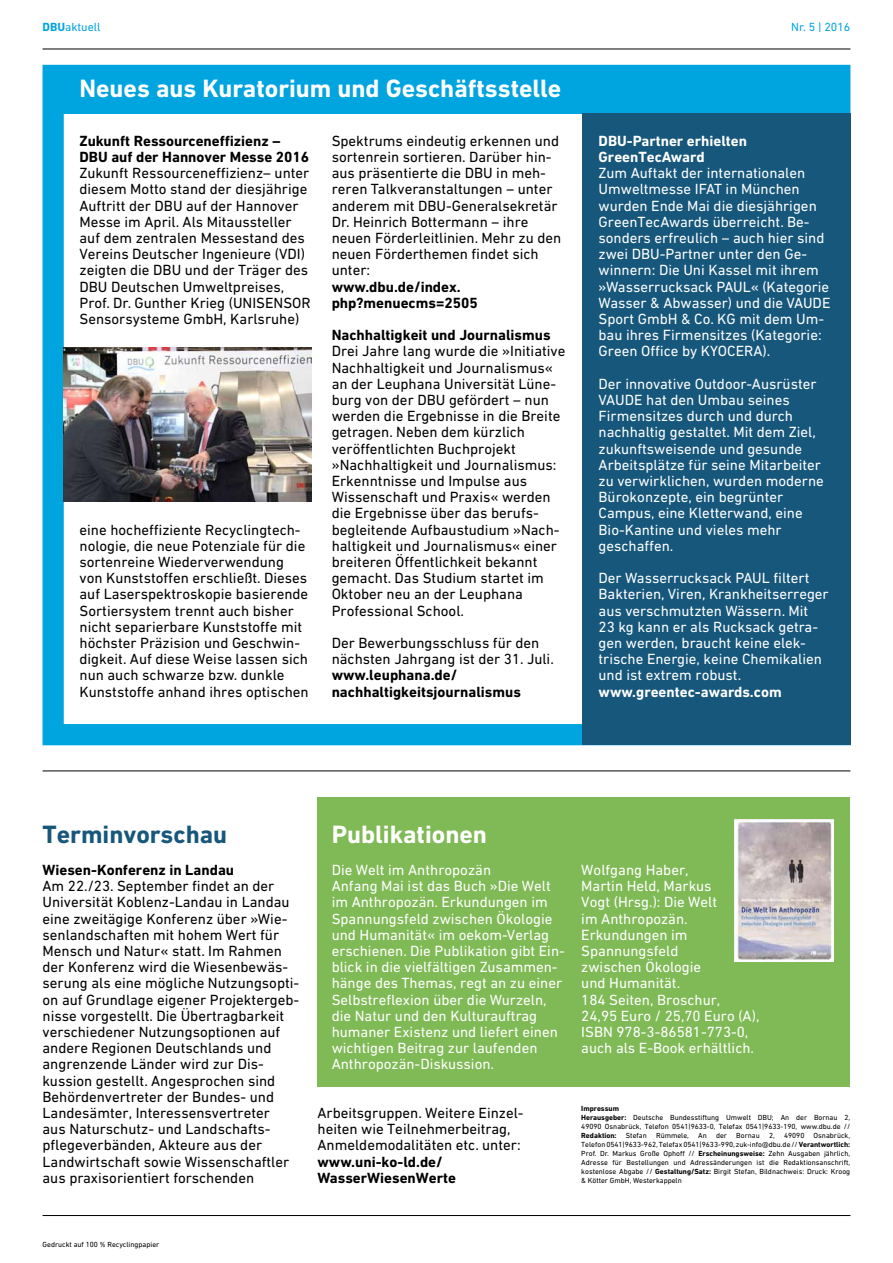
<style>
.page{position:relative;width:893px;height:1263px;background:#fff}
.page>*{position:absolute;margin:0;border:0;box-sizing:border-box;transform-origin:0 0}
.Überschrift_17pt_wei{font:700 25.5px "DIN Next W1 G";color:#fff}
.Überschrift_17pt_bla{font:700 25.5px "DIN Next W1 G";color:#16577b}
.Text_10pt_schwarz{font:15px/16.2px "DIN Next W1 G";color:#000}
.Text_10pt_weiss{font:15px/16.2px "DIN Next W1 G";color:#fff}
.Überschrift_10pt_sch{font:700 15px/16.2px "DIN Next W1 G";color:#000}
.t1{font:700 15px/16.2px "DIN Next W1 G";color:#fff}
.t2{font:12px "DIN Next W1 G";color:#00a4df}
.Impressum{font:7.5px/9px "DIN Next W1 G";color:#000;text-align:justify}
.Impressum-2{font:700 7.5px "DIN Next W1 G";color:#000}
.s1{font-weight:700}
</style>
<div class="page">
<hr style="left:43px;top:770px;width:807px;height:1px;background:#000">
<div style="left:51px;top:81px;width:786px;height:32px;background:#00a4df"></div>
<div style="left:317px;top:797px;width:533px;height:289px;background:#80ba56"></div>
<div style="left:43px;top:65px;width:807px;height:680px;border:21px solid #00a4df"></div>
<div style="left:582px;top:113px;width:268px;height:632px;background:#16577b"></div>
<img style="left:63px;top:348px;width:248px;height:154px">
<img style="left:734px;top:820px;width:99px;height:141px">
<hr style="left:43px;top:49px;width:807px;height:1px;background:#000">
<hr style="left:43px;top:1215px;width:807px;height:1px;background:#000">
<p class="t2" style="left:43px;top:20px;width:60px"><span class="s1">DBU</span>aktuell</p>
<p class="Überschrift_17pt_wei" style="left:80px;top:74px;width:483px">Neues aus Kuratorium und Geschäftsstelle</p>
<h1 class="Überschrift_10pt_sch" style="left:80px;top:133px;width:231px">Zukunft Ressourceneffizienz –<br>DBU auf der Hannover Messe 2016</h1>
<p class="Text_10pt_schwarz" style="left:80px;top:165px;width:233px">Zukunft Ressourceneffizienz– unter diesem Motto stand der diesjährige Auftritt der DBU auf der Hannover Messe im April. Als Mitaussteller auf dem zentralen Messestand des Vereins Deutscher Ingenieure (VDI) zeigten die DBU und der Träger des DBU Deutschen Umweltpreises, Prof. Dr. Gunther Krieg (UNISENSOR Sensorsysteme GmbH, Karlsruhe)</p>
<p class="Text_10pt_schwarz" style="left:80px;top:521px;width:231px">eine hocheffiziente Recyclingtech&shy;nologie, die neue Potenziale für die sortenreine Wiederverwendung von Kunststoffen erschließt. Dieses auf Laserspektroskopie basierende Sortiersystem trennt auch bisher nicht separierbare Kunststoffe mit höchster Präzision und Geschwin&shy;digkeit. Auf diese Weise lassen sich nun auch schwarze bzw. dunkle Kunststoffe anhand ihres optischen</p>
<p class="Text_10pt_schwarz" style="left:332px;top:132px;width:231px">Spektrums eindeutig erkennen und sortenrein sortieren. Darüber hin&shy;aus präsentierte die DBU in meh&shy;reren Talkveranstaltungen – unter anderem mit DBU-Generalsekretär<br>Dr. Heinrich Bottermann – ihre neuen Förderleitlinien. Mehr zu den neuen Förderthemen findet sich unter:</p>
<h1 class="Überschrift_10pt_sch" style="left:332px;top:278px;width:148px">www.dbu.de/index. php?menuecms=2505</h1>
<h1 class="Überschrift_10pt_sch" style="left:332px;top:327px;width:220px">Nachhaltigkeit und Journalismus</h1>
<p class="Text_10pt_schwarz" style="left:332px;top:343px;width:235px">Drei Jahre lang wurde die »Initiative<br>Nachhaltigkeit und Journalismus« an der Leuphana Universität Lüne&shy;burg von der DBU gefördert – nun werden die Ergebnisse in die Breite getragen. Neben dem kürzlich veröffentlichten Buchprojekt »Nachhaltigkeit und Journalismus:<br>Erkenntnisse und Impulse aus<br>Wissenschaft und Praxis« werden die Ergebnisse über das berufs&shy;begleitende Aufbaustudium »Nach&shy;haltigkeit und Journalismus« einer breiteren Öffentlichkeit bekannt gemacht. Das Studium startet im<br>Oktober neu an der Leuphana<br>Professional School.</p>
<p class="Text_10pt_schwarz" style="left:332px;top:635px;width:224px">Der Bewerbungsschluss für den nächsten Jahrgang ist der 31. Juli.</p>
<h1 class="Überschrift_10pt_sch" style="left:332px;top:667px;width:191px">www.leuphana.de/ nachhaltigkeitsjournalismus</h1>
<p class="t2" style="left:791px;top:20px;width:61px">Nr. 5 | 2016</p>
<p class="t1" style="left:599px;top:133px;width:150px">DBU-Partner erhielten<br>GreenTecAward</p>
<p class="Text_10pt_weiss" style="left:599px;top:165px;width:233px">Zum Auftakt der internationalen<br>Umweltmesse IFAT in München wurden Ende Mai die diesjährigen<br>GreenTecAwards überreicht. Be&shy;sonders erfreulich – auch hier sind zwei DBU-Partner unter den Ge&shy;winnern: Die Uni Kassel mit ihrem »Wasserrucksack PAUL« (Kategorie<br>Wasser &amp; Abwasser) und die VAUDE<br>Sport GmbH &amp; Co. KG mit dem Um&shy;bau ihres Firmensitzes (Kategorie:<br>Green Office by KYOCERA).</p>
<p class="Text_10pt_weiss" style="left:599px;top:375px;width:227px">Der innovative Outdoor-Ausrüster<br>VAUDE hat den Umbau seines<br>Firmensitzes durch und durch nachhaltig gestaltet. Mit dem Ziel, zukunftsweisende und gesunde<br>Arbeitsplätze für seine Mitarbeiter zu verwirklichen, wurden moderne<br>Bürokonzepte, ein begrünter<br>Campus, eine Kletterwand, eine<br>Bio-Kantine und vieles mehr geschaffen.</p>
<p class="Text_10pt_weiss" style="left:599px;top:570px;width:232px">Der Wasserrucksack PAUL filtert<br>Bakterien, Viren, Krankheitserreger aus verschmutzten Wässern. Mit<br>23 kg kann er als Rucksack getra&shy;gen werden, braucht keine elek&shy;trische Energie, keine Chemikalien und ist extrem robust.</p>
<p class="t1" style="left:599px;top:683px;width:185px">www.greentec-awards.com</p>
<p class="Überschrift_17pt_bla" style="left:43px;top:819px;width:186px">Terminvorschau</p>
<h1 class="Überschrift_10pt_sch" style="left:43px;top:862px;width:193px">Wiesen-Konferenz in Landau</h1>
<p class="Text_10pt_schwarz" style="left:43px;top:878px;width:258px">Am 22./23. September findet an der Universität Koblenz-Landau in Landau eine zweitägige Konferenz über »Wie&shy;senlandschaften mit hohem Wert für Mensch und Natur« statt. Im Rahmen der Konferenz wird die Wiesenbewäs&shy;serung als eine mögliche Nutzungsopti&shy;on auf Grundlage eigener Projektergeb&shy;nisse vorgestellt. Die Übertragbarkeit verschiedener Nutzungsoptionen auf andere Regionen Deutschlands und angrenzende Länder wird zur Dis&shy;kussion gestellt. Angesprochen sind Behördenvertreter der Bundes- und Landesämter, Interessensvertreter<br>aus Naturschutz- und Landschafts&shy;pflegeverbänden, Akteure aus der Landwirtschaft sowie Wissenschaftler aus praxisorientiert forschenden</p>
<p class="Überschrift_17pt_wei" style="left:332px;top:819px;width:157px">Publikationen</p>
<p class="Text_10pt_weiss" style="left:332px;top:861px;width:161px">Die Welt im Anthropozän</p>
<p class="Text_10pt_weiss" style="left:332px;top:878px;width:235px">Anfang Mai ist das Buch »Die Welt im Anthropozän. Erkundungen im Spannungsfeld zwischen Ökologie und Humanität« im oekom-Verlag erschienen. Die Publikation gibt Ein&shy;blick in die vielfältigen Zusammen&shy;hänge des Themas, regt an zu einer Selbstreflexion über die Wurzeln, die Natur und den Kulturauftrag humaner Existenz und liefert einen wichtigen Beitrag zur laufenden Anthropozän-Diskussion.</p>
<p class="Text_10pt_schwarz" style="left:317px;top:1104px;width:207px">Arbeitsgruppen. Weitere Einzel&shy;heiten wie Teilnehmerbeitrag,<br>Anmeldemodalitäten etc. unter:</p>
<h1 class="Überschrift_10pt_sch" style="left:317px;top:1153px;width:140px">www.uni-ko-ld.de/<br>WasserWiesenWerte</h1>
<p class="Text_10pt_weiss" style="left:581px;top:861px;width:180px">Wolfgang Haber,<br>Martin Held, Markus<br>Vogt (Hrsg.): Die Welt<br>im Anthropozän.<br>Erkundungen im<br>Spannungsfeld<br>zwischen Ökologie<br>und Humanität.<br>184 Seiten, Broschur,<br>24,95 Euro / 25,70 Euro (A),<br>ISBN 978-3-86581-773-0, auch als E-Book erhältlich.</p>
<p class="Impressum-2" style="left:581px;top:1104px;width:39px">Impressum</p>
<p class="Impressum" style="left:581px;top:1112px;width:270px"><span class="s1">Herausgeber:</span> Deutsche Bundesstiftung Umwelt DBU; An der Bornau 2, 49090 Osnabrück, Telefon 0541|9633-0, Telefax 0541|9633-190, www.dbu.de // <span class="s1">Redaktion:</span> Stefan Rümmele, An der Bornau 2, 49090 Osnabrück, Telefon 0541|9633-962, Telefax 0541|9633-990, zuk-info@dbu.de // <span class="s1">Verantwortlich:<br></span>Prof. Dr. Markus Große Ophoff // <span class="s1">Erscheinungsweise:</span> Zehn Ausgaben jährlich, Adresse für Bestellungen und Adressänderungen ist die Redaktionsanschrift, kostenlose Abgabe // <span class="s1">Gestaltung/Satz:</span> Birgit Stefan, Bildnachweis: Druck: Kroog &amp; Kötter GmbH, Westerkappeln</p>
<p class="Impressum" style="left:43px;top:1240px;width:118px">Gedruckt auf 100 % Recyclingpapier</p>
</div>
